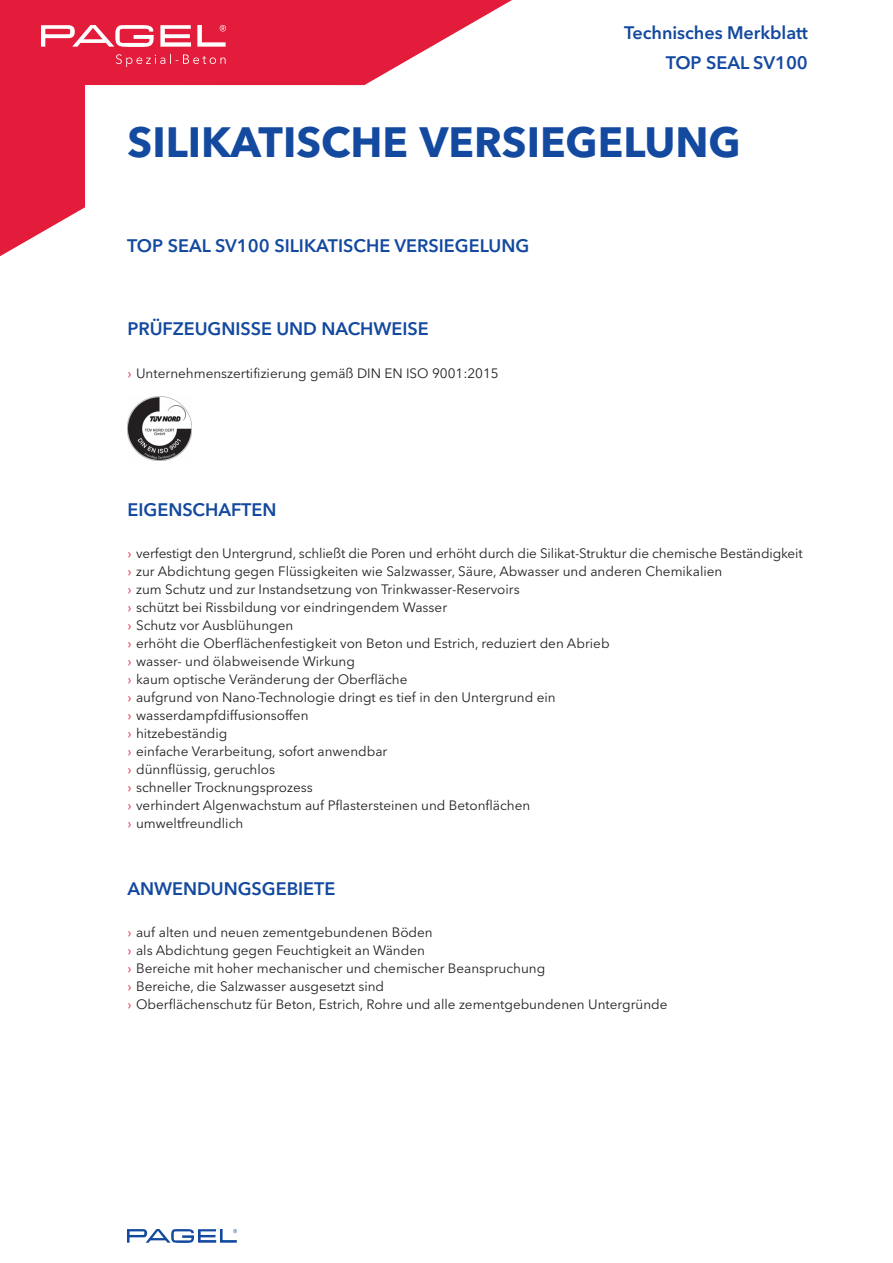
<style>
.page{position:relative;width:893px;height:1263px;background:#fff}
.page>*{position:absolute;margin:0;border:0;box-sizing:border-box;transform-origin:0 0}
.t1{font:700 42px "Avenir Next";color:#13499f}
.t2{font:600 18px/29.5px "Avenir Next";color:#13499f;text-align:right}
.t3{font:13.5px/18px "Avenir Next";color:#231f20}
.s1{color:#e41c3b}
</style>
<div class="page">
<svg style="left:0;top:0;width:512px;height:257px"></svg>
<img style="left:128px;top:1230px;width:108px;height:12px">
<img style="left:127px;top:397px;width:64px;height:64px">
<img style="left:41px;top:26px;width:184px;height:40px">
<h2 class="t2" style="left:624px;top:20px;width:185px">Technisches Merkblatt<br>TOP SEAL SV100</h2>
<h1 class="t1" style="left:128px;top:118px;width:615px">SILIKATISCHE VERSIEGELUNG</h1>
<h2 class="t2" style="left:127px;top:232px;width:404px">TOP SEAL SV100 SILIKATISCHE VERSIEGELUNG</h2>
<h2 class="t2" style="left:128px;top:316px;width:303px">PRÜFZEUGNISSE UND NACHWEISE</h2>
<p class="t3" style="left:128px;top:365px;width:373px"><span class="s1">›</span> Unternehmenszertifizierung gemäß DIN EN ISO 9001:2015</p>
<h2 class="t2" style="left:128px;top:496px;width:150px">EIGENSCHAFTEN</h2>
<p class="t3" style="left:128px;top:546px;width:677px"><span class="s1">›</span> verfestigt den Untergrund, schließt die Poren und erhöht durch die Silikat-Struktur die chemische Beständigkeit <span class="s1">›</span> zur Abdichtung gegen Flüssigkeiten wie Salzwasser, Säure, Abwasser und anderen Chemikalien<br><span class="s1">›</span> zum Schutz und zur Instandsetzung von Trinkwasser-Reservoirs<br><span class="s1">›</span> schützt bei Rissbildung vor eindringendem Wasser<br><span class="s1">›</span> Schutz vor Ausblühungen<br><span class="s1">›</span> erhöht die Oberflächenfestigkeit von Beton und Estrich, reduziert den Abrieb<br><span class="s1">›</span> wasser- und ölabweisende Wirkung<br><span class="s1">›</span> kaum optische Veränderung der Oberfläche<br><span class="s1">›</span> aufgrund von Nano-Technologie dringt es tief in den Untergrund ein<br><span class="s1">›</span> wasserdampfdiffusionsoffen<br><span class="s1">›</span> hitzebeständig<br><span class="s1">›</span> einfache Verarbeitung, sofort anwendbar<br><span class="s1">›</span> dünnflüssig, geruchlos<br><span class="s1">›</span> schneller Trocknungsprozess<br><span class="s1">›</span> verhindert Algenwachstum auf Pflastersteinen und Betonflächen<br><span class="s1">›</span> umweltfreundlich</p>
<h2 class="t2" style="left:128px;top:875px;width:209px">ANWENDUNGSGEBIETE</h2>
<p class="t3" style="left:128px;top:925px;width:541px"><span class="s1">›</span> auf alten und neuen zementgebundenen Böden<br><span class="s1">›</span> als Abdichtung gegen Feuchtigkeit an Wänden<br><span class="s1">›</span> Bereiche mit hoher mechanischer und chemischer Beanspruchung<br><span class="s1">›</span> Bereiche, die Salzwasser ausgesetzt sind<br><span class="s1">›</span> Oberflächenschutz für Beton, Estrich, Rohre und alle zementgebundenen Untergründe</p>
</div>
